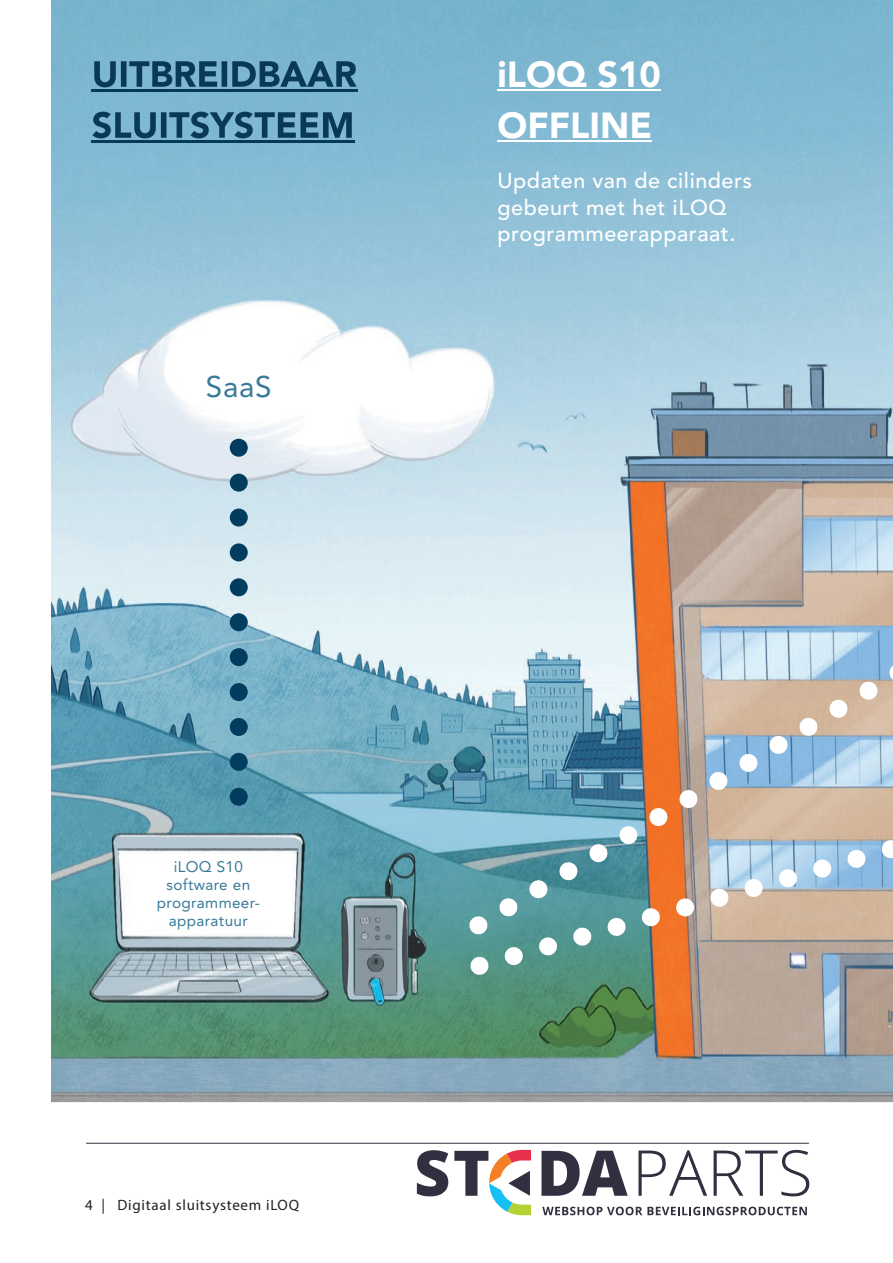
<style>
.page{position:relative;width:893px;height:1263px;background:#fff}
.page>*{position:absolute;margin:0;border:0;box-sizing:border-box;transform-origin:0 0}
.t1{font:900 36px/51px "Avenir LT Std";color:#fff}
.t2{font:29.55px "Avenir LT Std";color:#397a99}
.t3{font:500 21.6px/26.5px "Avenir LT Std";letter-spacing:.025em;color:#fff}
.t4{font:15.3px/18px "Avenir LT Std";letter-spacing:.025em;color:#397a99;text-align:center}
.t5{font:15px "Myriad Pro";letter-spacing:.05em;color:#231f20}
</style>
<div class="page">
<img style="left:51px;top:0;width:842px;height:1102px">
<svg style="left:230px;top:439px;width:18px;height:367px"></svg>
<svg style="left:469px;top:627px;width:424px;height:307px"></svg>
<svg style="left:470px;top:820px;width:423px;height:155px"></svg>
<img style="left:92px;top:89px;width:265px;height:2px">
<img style="left:92px;top:140px;width:262px;height:2px">
<img style="left:94px;top:61px;width:263px;height:26px">
<img style="left:92px;top:112px;width:260px;height:26px">
<hr style="left:498px;top:89px;width:163px;height:2px;background:#fff">
<hr style="left:498px;top:140px;width:154px;height:2px;background:#fff">
<svg style="left:542px;top:1207px;width:265px;height:8px"></svg>
<svg style="left:417px;top:1150px;width:31px;height:46px"></svg>
<svg style="left:541px;top:1151px;width:87px;height:45px"></svg>
<svg style="left:638px;top:1150px;width:69px;height:46px"></svg>
<svg style="left:714px;top:1150px;width:95px;height:46px"></svg>
<svg style="left:454px;top:1150px;width:77px;height:65px"></svg>
<hr style="left:86px;top:1143px;width:723px;height:1px;background:#303141">
<h2 class="t2" style="left:206px;top:370px;width:67px">SaaS</h2>
<p class="t4" style="left:157px;top:857px;width:105px">iLOQ S10 software en programmeer&shy;apparatuur</p>
<p class="t5" style="left:85px;top:1196px;width:215px">4 | Digitaal sluitsysteem iLOQ</p>
<h1 class="t1" style="left:498px;top:49px;width:165px">iLOQ S10<br>OFFLINE</h1>
<p class="t3" style="left:498px;top:168px;width:256px">Updaten van de cilinders gebeurt met het iLOQ programmeerapparaat.</p>
</div>
